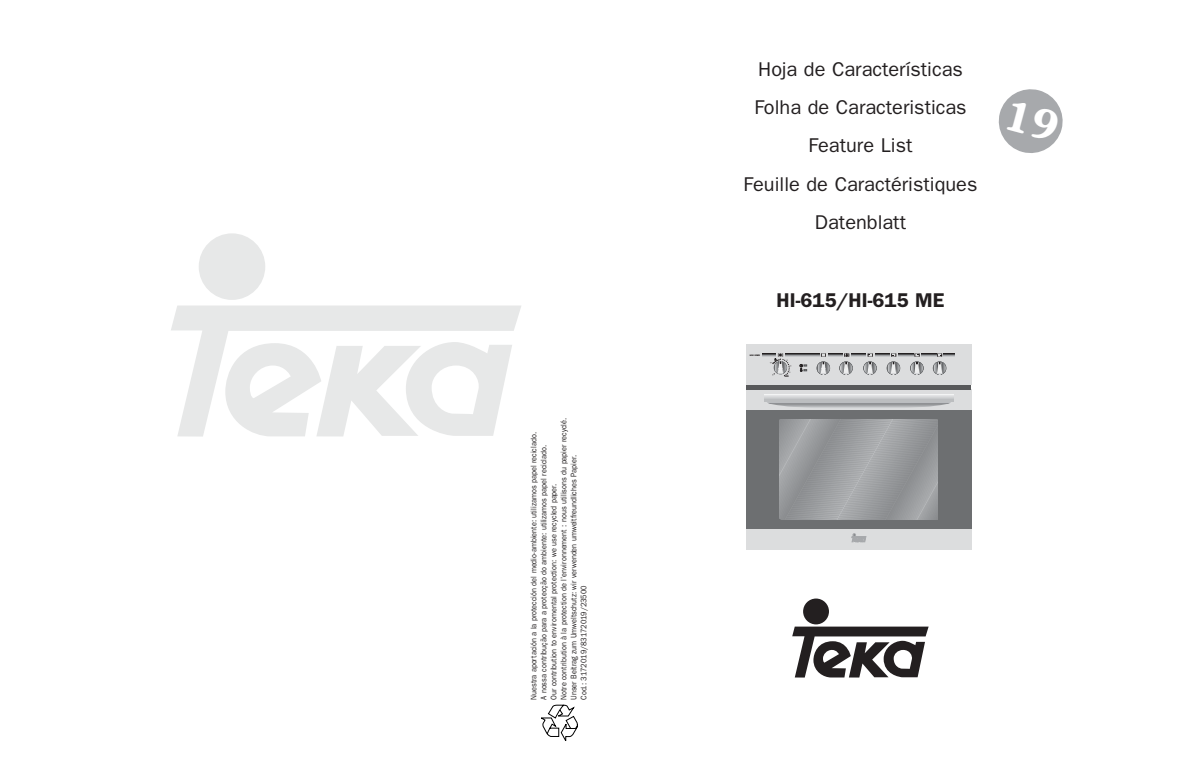
<style>
.page{position:relative;width:1194px;height:765px;background:#fff}
.page>*{position:absolute;margin:0;border:0;box-sizing:border-box;transform-origin:0 0}
.t1{font:20px/38.1px "Franklin Gothic";color:#231f20;text-align:center}
.t2{font:600 20px "Franklin Gothic";color:#231f20}
.t3{font:8.12px/10px "Franklin Gothic";color:#231f20;scale:.9 1}
.t4{font:900 2.12px "Helvetica Neue";color:#231f20}
</style>
<div class="page">
<div style="left:803px;top:599px;width:26px;height:25px;background:#231f20;border-radius:50%"></div>
<svg style="left:792px;top:627px;width:136px;height:51px"></svg>
<div style="left:746px;top:390px;width:225px;height:160px;background:#dcddde"></div>
<svg style="left:747px;top:384px;width:224px;height:5px"></svg>
<div style="left:746px;top:344px;width:225px;height:40px;background:#dcddde"></div>
<hr style="left:785px;top:354px;width:34px;height:1px;background:#555658">
<hr style="left:785px;top:355px;width:34px;height:1px;background:#a0a2a5">
<hr style="left:785px;top:356px;width:34px;height:1px;background:#c7c9cb">
<svg style="left:800px;top:364px;width:7px;height:7px"></svg>
<div style="left:746px;top:410px;width:225px;height:119px;background:#6d6f71"></div>
<svg style="left:780px;top:420px;width:158px;height:99px;background:#9b9d9f"></svg>
<svg style="left:763px;top:353px;width:29px;height:23px"></svg>
<svg style="left:851px;top:534px;width:15px;height:8px"></svg>
<svg style="left:767px;top:402px;width:184px;height:6px"></svg>
<hr style="left:764px;top:394px;width:189px;height:1px;background:#f3f4f4">
<hr style="left:764px;top:395px;width:189px;height:1px;background:#ebecec">
<hr style="left:764px;top:397px;width:189px;height:1px;background:#d1d3d4">
<hr style="left:764px;top:398px;width:189px;height:1px;background:#c7c9cb">
<hr style="left:764px;top:399px;width:189px;height:1px;background:#c1c3c5">
<hr style="left:764px;top:400px;width:189px;height:2px;background:#bcbec0">
<svg style="left:817px;top:354px;width:138px;height:21px"></svg>
<div style="left:199px;top:233px;width:66px;height:67px;background:#e7e8e8;border-radius:50%"></div>
<svg style="left:171px;top:306px;width:350px;height:131px;fill:#e7e8e8"></svg>
<svg style="left:225px;top:342px;width:287px;height:94px"></svg>
<svg style="left:541px;top:704px;width:37px;height:37px"></svg>
<svg style="left:998px;top:89px;width:65px;height:64px"></svg>
<p class="t3" style="left:529px;top:700px;width:315px;rotate:-90deg">Nuestra aportación a la protección del medio-ambiente: utilizamos papel reciclado.<br>A nossa contribução para a protecção do ambiente: utilizamos papel reciclado.<br>Our contribution to enviromental protection: we use recycled paper.<br>Notre contribution à la protection de l’environnement : nous utilisons du papier recyclé.<br>Unser Beitrag zum Umweltschutz: wir verwenden umweltfreundliches Papier.<br>Cod.: 3172019/83172019/23500</p>
<h1 class="t1" style="left:743px;top:52px;width:235px">Hoja de Características<br>Folha de Caracteristicas<br>Feature List<br>Feuille de Caractéristiques<br>Datenblatt</h1>
<p class="t4" style="left:750px;top:354px;width:12px">HI615ME</p>
<h1 class="t2" style="left:776px;top:293px;width:169px">HI-615/HI-615 ME</h1>
</div>
